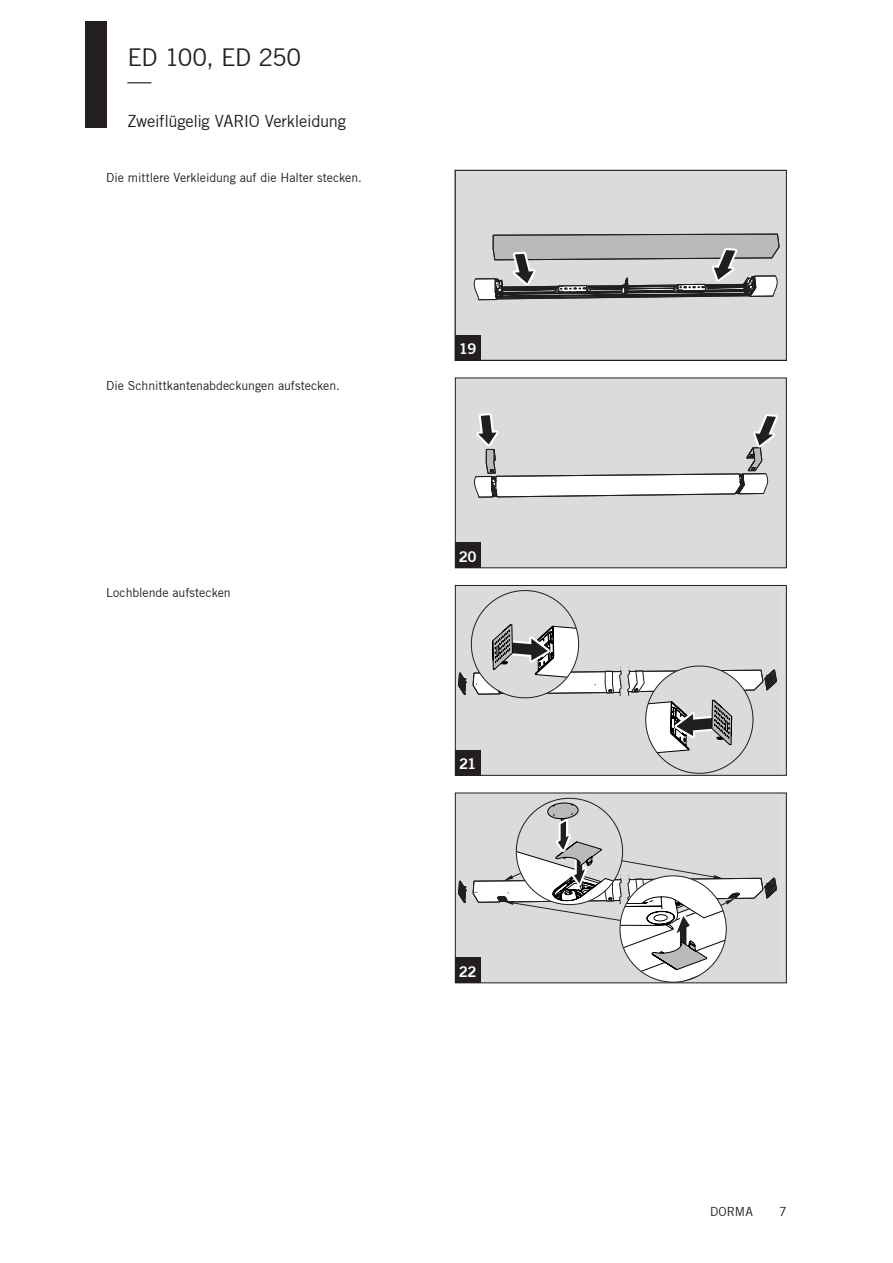
<style>
.page{position:relative;width:893px;height:1263px;background:#fff}
.page>*{position:absolute;margin:0;border:0;box-sizing:border-box;transform-origin:0 0}
.t1{font:24px/24px "Trade Gothic";letter-spacing:-.025em;color:#231f20}
.t2{font:16.5px "Trade Gothic";letter-spacing:-.02em;color:#231f20}
.t3{font:15px "Trade Gothic Bold Two";letter-spacing:-.035em;color:#fff}
.t4{font:12.3px "Trade Gothic";letter-spacing:-.005em;color:#231f20}
</style>
<div class="page">
<div style="left:85px;top:21px;width:21px;height:107px;background:#231f20"></div>
<svg style="left:458px;top:568px;width:319px;height:413px"></svg>
<div style="left:455px;top:793px;width:332px;height:190px;border:1px solid #231f20"></div>
<div style="left:455px;top:750px;width:25px;height:26px;background:#231f20"></div>
<div style="left:455px;top:958px;width:25px;height:25px;background:#231f20"></div>
<div style="left:456px;top:378px;width:330px;height:189px;background:#dbdbdb"></div>
<div style="left:455px;top:378px;width:332px;height:190px;border:1px solid #231f20"></div>
<div style="left:455px;top:543px;width:25px;height:25px;background:#231f20"></div>
<div style="left:456px;top:172px;width:330px;height:188px;background:#dbdbdb"></div>
<svg style="left:492px;top:169px;width:288px;height:1px"></svg>
<svg style="left:469px;top:233px;width:315px;height:265px"></svg>
<div style="left:455px;top:170px;width:332px;height:191px;border:1px solid #231f20"></div>
<div style="left:455px;top:335px;width:25px;height:26px;background:#231f20"></div>
<h1 class="t1" style="left:128px;top:45px;width:175px">ED 100, ED 250 —</h1>
<h2 class="t2" style="left:128px;top:111px;width:220px">Zweiflügelig VARIO Verkleidung</h2>
<p class="t4" style="left:106px;top:170px;width:257px">Die mittlere Verkleidung auf die Halter stecken.</p>
<p class="t4" style="left:106px;top:378px;width:235px">Die Schnittkantenabdeckungen aufstecken.</p>
<p class="t4" style="left:106px;top:585px;width:126px">Lochblende aufstecken</p>
<p class="t3" style="left:459px;top:339px;width:19px">19</p>
<p class="t3" style="left:459px;top:547px;width:20px">20</p>
<p class="t3" style="left:459px;top:754px;width:19px">21</p>
<p class="t3" style="left:459px;top:962px;width:19px">22</p>
<p class="t4" style="left:710px;top:1204px;width:44px">DORMA</p>
<p class="t4" style="left:779px;top:1204px;width:9px">7</p>
</div>
